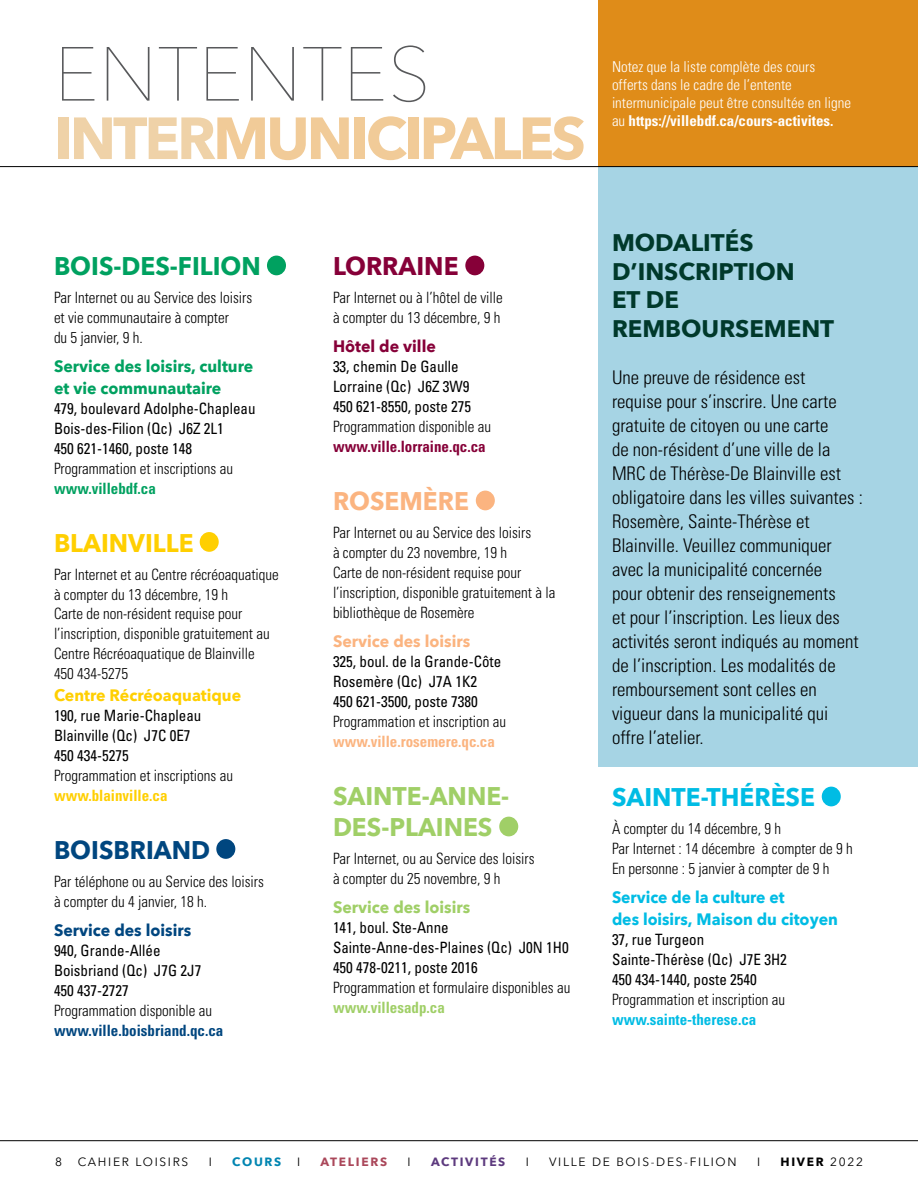
<style>
.page{position:relative;width:918px;height:1188px;background:#fff}
.page>*{position:absolute;margin:0;border:0;box-sizing:border-box;transform-origin:0 0}
.t1{font:200 75.75px "Avenir Next";color:#58595b}
.t2{font:700 58.8px "Avenir Next";letter-spacing:-.05em;color:#f1cb98}
.t3{font:700 25.5px/31.2px "Avenir Next";color:#a0cf67;scale:.96 1}
.t4{font:700 25.5px "Avenir Next";color:#00a160;scale:.96 1}
.t5{font:700 25.5px "Avenir Next";color:#00bce4;scale:.96 1}
.t6{font:700 25.5px "Avenir Next";color:#ffcf01;scale:.96 1}
.t7{font:700 25.5px "Avenir Next";color:#00467f;scale:.96 1}
.t8{font:700 25.5px "Avenir Next";color:#860038;scale:.96 1}
.t9{font:700 25.5px "Avenir Next";color:#fbb480;scale:.96 1}
.t10{font:700 24px/28.8px "Avenir Next";color:#00392b}
.t11{font:300 condensed 18.9px/24px "Univers";color:#000}
.t12{font:700 16.5px/21.5px "Avenir Next";color:#00bce4;scale:.95 1}
.t13{font:700 16.5px/21.5px "Avenir Next";color:#00a160;scale:.96 1}
.t14{font:700 16.5px "Avenir Next";color:#ffcf01;scale:.96 1}
.t15{font:700 16.5px "Avenir Next";color:#00467f;scale:.96 1}
.t16{font:700 16.5px "Avenir Next";color:#fbb480;scale:.96 1}
.t17{font:700 16.5px "Avenir Next";color:#a0cf67;scale:.96 1}
.t18{font:700 16.5px "Avenir Next";color:#860038;scale:.96 1}
.t19{font:300 condensed 15.6px/20px "Univers";color:#000;scale:.96 1}
.t20{font:condensed 15.6px/20px "Univers";color:#000;scale:.96 1}
.t21{font:700 condensed 15.6px "Univers";color:#00467f;scale:.96 1}
.t22{font:700 condensed 15.6px "Univers";color:#860038;scale:.96 1}
.t23{font:700 condensed 15.6px "Univers";color:#fbb480;scale:.96 1}
.t24{font:700 condensed 15.6px "Univers";color:#00bce4;scale:.96 1}
.t25{font:700 condensed 15.6px "Univers";color:#ffcf01;scale:.96 1}
.t26{font:700 condensed 15.6px "Univers";color:#a0cf67;scale:.96 1}
.t27{font:700 condensed 15.6px "Univers";color:#00a160;scale:.96 1}
.t28{font:300 condensed 15px/18px "Univers";color:#fff}
.t29{font:12px "Avenir Next";letter-spacing:.14em;color:#000}
.t30{font:700 12px "Avenir Next";letter-spacing:.14em;color:#5d3a7e}
.t31{font:700 12px "Avenir Next";letter-spacing:.14em;color:#000}
.t32{font:700 12px "Avenir Next";letter-spacing:.14em;color:#aa475a}
.t33{font:700 12px "Avenir Next";letter-spacing:.14em;color:#0085b1}
.s1{color:#efd2a8}
.s2{font-weight:700}
.s3{font-weight:400}
</style>
<div class="page">
<div style="left:267px;top:256px;width:19px;height:19px;background:#00a160;border-radius:50%"></div>
<div style="left:200px;top:532px;width:19px;height:20px;background:#ffcf01;border-radius:50%"></div>
<div style="left:216px;top:839px;width:19px;height:20px;background:#00467f;border-radius:50%"></div>
<div style="left:465px;top:256px;width:19px;height:19px;background:#860038;border-radius:50%"></div>
<div style="left:476px;top:491px;width:19px;height:19px;background:#fbb480;border-radius:50%"></div>
<div style="left:499px;top:817px;width:19px;height:19px;background:#a0cf67;border-radius:50%"></div>
<div style="left:822px;top:787px;width:19px;height:19px;background:#00bce4;border-radius:50%"></div>
<div style="left:598px;top:166px;width:320px;height:601px;background:#a6d4e4"></div>
<div style="left:598px;top:0;width:320px;height:166px;background:#df8c19"></div>
<hr style="left:0;top:166px;width:918px;height:1px;background:#000">
<hr style="left:0;top:1140px;width:918px;height:1px;background:#000">
<h1 class="t1" style="left:54px;top:10px;width:378px">ENTENTES</h1>
<h2 class="t2" style="left:54px;top:88px;width:533px"><span class="s1">INTER</span>MUNICIPALES</h2>
<h3 class="t4" style="left:54px;top:244px;width:217px">BOIS-DES-FILION</h3>
<p class="t19" style="left:54px;top:287px;width:208px">Par Internet ou au Service des loisirs et vie communautaire à compter<br>du 5 janvier, 9 h.</p>
<p class="t13" style="left:54px;top:356px;width:209px">Service des loisirs, culture et vie communautaire</p>
<p class="t20" style="left:54px;top:398px;width:212px">479, boulevard Adolphe-Chapleau<br>Bois-des-Filion (Qc) J6Z 2L1<br>450 621-1460, poste 148</p>
<p class="t19" style="left:54px;top:458px;width:188px">Programmation et inscriptions au</p>
<p class="t27" style="left:54px;top:478px;width:108px">www.villebdf.ca</p>
<h3 class="t6" style="left:54px;top:521px;width:147px">BLAINVILLE</h3>
<p class="t19" style="left:54px;top:564px;width:236px">Par Internet et au Centre récréoaquatique à compter du 13 décembre, 19 h<br>Carte de non-résident requise pour l’inscription, disponible gratuitement au Centre Récréoaquatique de Blainville<br>450 434-5275</p>
<p class="t14" style="left:54px;top:681px;width:197px">Centre Récréoaquatique</p>
<p class="t20" style="left:54px;top:705px;width:155px">190, rue Marie-Chapleau<br>Blainville (Qc) J7C 0E7<br>450 434-5275</p>
<p class="t19" style="left:54px;top:765px;width:188px">Programmation et inscriptions au</p>
<p class="t25" style="left:54px;top:785px;width:120px">www.blainville.ca</p>
<h3 class="t7" style="left:54px;top:828px;width:164px">BOISBRIAND</h3>
<p class="t19" style="left:54px;top:871px;width:220px">Par téléphone ou au Service des loisirs à compter du 4 janvier, 18 h.</p>
<p class="t15" style="left:54px;top:916px;width:144px">Service des loisirs</p>
<p class="t20" style="left:54px;top:940px;width:155px">940, Grande-Allée<br>Boisbriand (Qc) J7G 2J7<br>450 437-2727</p>
<p class="t19" style="left:54px;top:1000px;width:166px">Programmation disponible au</p>
<p class="t21" style="left:54px;top:1020px;width:178px">www.ville.boisbriand.qc.ca</p>
<h3 class="t8" style="left:333px;top:244px;width:132px">LORRAINE</h3>
<p class="t19" style="left:333px;top:287px;width:178px">Par Internet ou à l’hôtel de ville à compter du 13 décembre, 9 h</p>
<p class="t18" style="left:333px;top:332px;width:109px">Hôtel de ville</p>
<p class="t20" style="left:333px;top:356px;width:145px">33, chemin De Gaulle<br>Lorraine (Qc) J6Z 3W9<br>450 621-8550, poste 275</p>
<p class="t19" style="left:333px;top:416px;width:166px">Programmation disponible au</p>
<p class="t22" style="left:333px;top:437px;width:161px">www.ville.lorraine.qc.ca</p>
<h3 class="t9" style="left:333px;top:479px;width:143px">ROSEMÈRE</h3>
<p class="t19" style="left:333px;top:522px;width:233px">Par Internet ou au Service des loisirs<br>à compter du 23 novembre, 19 h<br>Carte de non-résident requise pour l’inscription, disponible gratuitement à la bibliothèque de Rosemère</p>
<p class="t16" style="left:333px;top:627px;width:144px">Service des loisirs</p>
<p class="t20" style="left:333px;top:651px;width:177px">325, boul. de la Grande-Côte<br>Rosemère (Qc) J7A 1K2<br>450 621-3500, poste 7380</p>
<p class="t19" style="left:333px;top:711px;width:182px">Programmation et inscription au</p>
<p class="t23" style="left:333px;top:732px;width:170px">www.ville.rosemere.qc.ca</p>
<h3 class="t3" style="left:333px;top:780px;width:185px">SAINTE-ANNE-<br>DES-PLAINES</h3>
<p class="t19" style="left:333px;top:848px;width:211px">Par Internet, ou au Service des loisirs à compter du 25 novembre, 9 h</p>
<p class="t17" style="left:333px;top:893px;width:144px">Service des loisirs</p>
<p class="t20" style="left:333px;top:917px;width:247px">141, boul. Ste-Anne<br>Sainte-Anne-des-Plaines (Qc) J0N 1H0<br>450 478-0211, poste 2016</p>
<p class="t19" style="left:333px;top:977px;width:249px">Programmation et formulaire disponibles au</p>
<p class="t26" style="left:333px;top:998px;width:118px">www.villesadp.ca</p>
<p class="t28" style="left:612px;top:58px;width:241px">Notez que la liste complète des cours offerts dans le cadre de l’entente intermunicipale peut être consultée en ligne au <span class="s2">https://villebdf.ca/cours-activites.</span></p>
<h3 class="t10" style="left:612px;top:228px;width:224px">MODALITÉS<br>D’INSCRIPTION<br>ET DE<br>REMBOURSEMENT</h3>
<p class="t11" style="left:612px;top:365px;width:252px">Une preuve de résidence est<br>requise pour s’inscrire. Une carte gratuite de citoyen ou une carte<br>de non-résident d’une ville de la<br>MRC de Thérèse-De Blainville est obligatoire dans les villes suivantes :<br>Rosemère, Sainte-Thérèse et<br>Blainville. Veuillez communiquer avec la municipalité concernée<br>pour obtenir des renseignements<br>et pour l’inscription. Les lieux des activités seront indiqués au moment de l’inscription. Les modalités de remboursement sont celles en vigueur dans la municipalité qui offre l’atelier.</p>
<h3 class="t5" style="left:612px;top:775px;width:213px">SAINTE-THÉRÈSE</h3>
<p class="t19" style="left:612px;top:818px;width:252px">À compter du 14 décembre, 9 h<br>Par Internet : 14 décembre à compter de 9 h<br>En personne : 5 janvier à compter de 9 h</p>
<p class="t12" style="left:612px;top:887px;width:239px">Service de la culture et<br>des loisirs, Maison du citoyen</p>
<p class="t20" style="left:612px;top:929px;width:184px">37, rue Turgeon<br>Sainte-Thérèse (Qc) J7E 3H2<br>450 434-1440, poste 2540</p>
<p class="t19" style="left:612px;top:989px;width:182px">Programmation et inscription au</p>
<p class="t24" style="left:612px;top:1009px;width:152px">www.sainte-therese.ca</p>
<p class="t29" style="left:55px;top:1152px;width:8px">8</p>
<p class="t29" style="left:78px;top:1152px;width:112px">CAHIER LOISIRS</p>
<p class="t29" style="left:209px;top:1152px;width:5px">I</p>
<p class="t33" style="left:232px;top:1152px;width:51px">COURS</p>
<p class="t29" style="left:297px;top:1152px;width:5px">I</p>
<p class="t32" style="left:321px;top:1152px;width:68px">ATELIERS</p>
<p class="t29" style="left:407px;top:1152px;width:5px">I</p>
<p class="t30" style="left:431px;top:1152px;width:76px">ACTIVITÉS</p>
<p class="t29" style="left:526px;top:1152px;width:5px">I</p>
<p class="t29" style="left:549px;top:1152px;width:189px">VILLE DE BOIS-DES-FILION</p>
<p class="t29" style="left:757px;top:1152px;width:5px">I</p>
<p class="t31" style="left:781px;top:1152px;width:84px">HIVER <span class="s3">2022</span></p>
</div>
